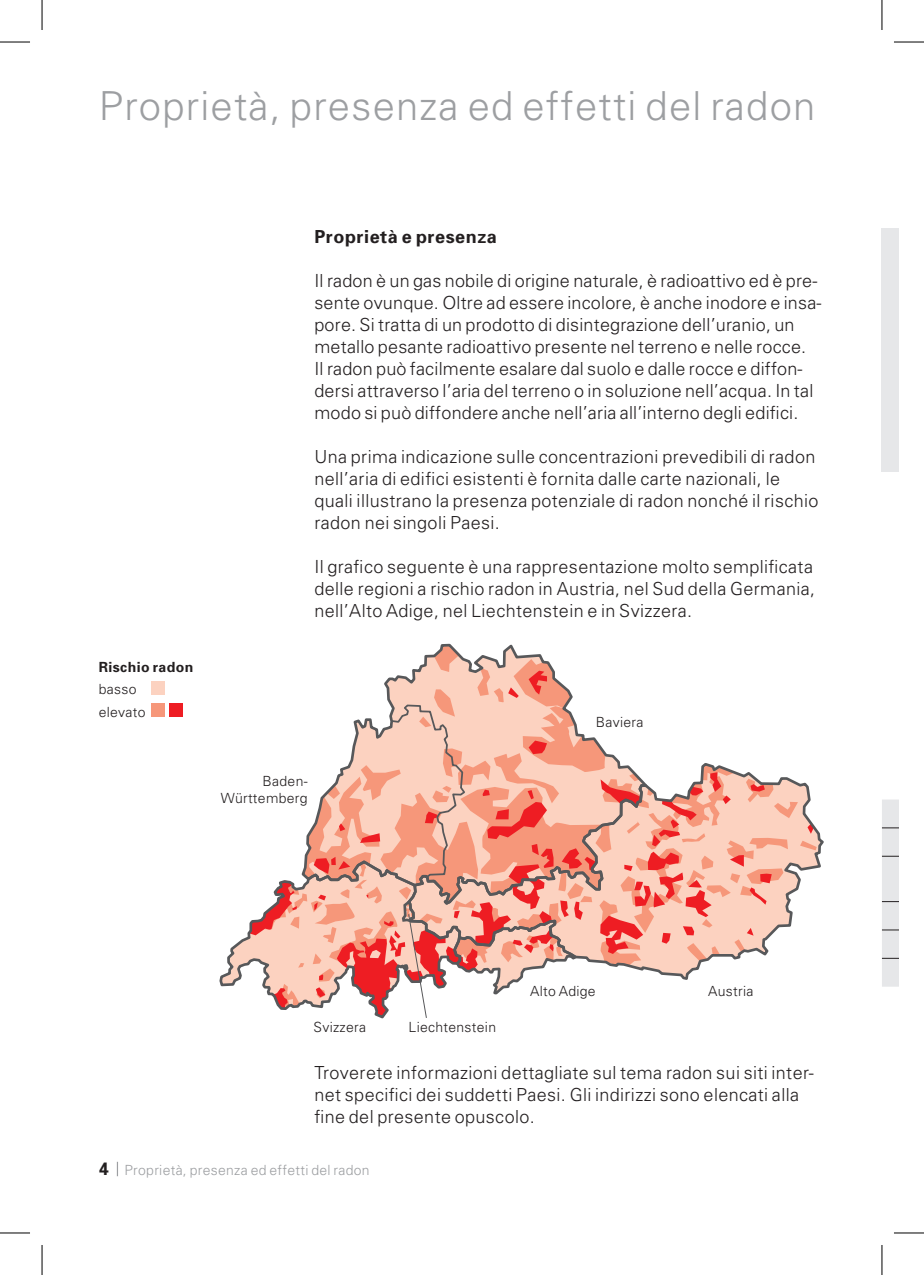
<style>
.page{position:relative;width:924px;height:1275px;background:#fff}
.page>*{position:absolute;margin:0;border:0;box-sizing:border-box;transform-origin:0 0}
.t1{font:300 40px "Univers";letter-spacing:.03em;color:#9d9fa2}
.t2{font:300 18px/22px "Univers";letter-spacing:.02em;color:#231f20}
.t3{font:700 18px "Univers";letter-spacing:.03em;color:#231f20}
.t4{font:300 14px/16.8px "Univers";letter-spacing:.02em;color:#231f20;text-align:right}
.t5{font:300 14px "Univers";letter-spacing:.02em;color:#9d9fa2}
.t6{font:700 14px "Univers";letter-spacing:.03em;color:#231f20}
.s1{font-weight:700;font-size:18px;color:#231f20}
</style>
<div class="page">
<div style="left:881px;top:228px;width:17px;height:243px;background:#e6e7e9"></div>
<svg style="left:219px;top:645px;width:597px;height:374px"></svg>
<svg style="left:117px;top:1161px;width:1px;height:15px"></svg>
<svg style="left:881px;top:799px;width:17px;height:187px;background:#e2e3e5"></svg>
<div style="left:151px;top:681px;width:13px;height:13px;background:#fcd2c0"></div>
<div style="left:151px;top:703px;width:13px;height:13px;background:#f6977a"></div>
<div style="left:170px;top:703px;width:13px;height:13px;background:#ee1d23"></div>
<hr style="left:0;top:42px;width:30px;height:1px;background:#000">
<hr style="left:893px;top:42px;width:30px;height:1px;background:#000">
<hr style="left:0;top:1232px;width:30px;height:1px;background:#000">
<hr style="left:893px;top:1232px;width:30px;height:1px;background:#000">
<hr style="left:42px;top:0;width:1px;height:30px;background:#000">
<hr style="left:42px;top:1245px;width:1px;height:30px;background:#000">
<hr style="left:881px;top:0;width:1px;height:30px;background:#000">
<hr style="left:881px;top:1245px;width:1px;height:30px;background:#000">
<h1 class="t1" style="left:99px;top:81px;width:717px">Proprietà, presenza ed effetti del radon</h1>
<p class="t6" style="left:99px;top:657px;width:96px">Rischio radon</p>
<p class="t4" style="left:99px;top:677px;width:48px;line-height:22.4px;text-align:left">basso elevato</p>
<p class="t3" style="left:314px;top:224px;width:184px">Proprietà e presenza</p>
<p class="t2" style="left:314px;top:269px;width:508px">Il radon è un gas nobile di origine naturale, è radioattivo ed è pre&shy;sente ovunque. Oltre ad essere incolore, è anche inodore e insa&shy;pore. Si tratta di un prodotto di disintegrazione dell’uranio, un metallo pesante radioattivo presente nel terreno e nelle rocce.<br>Il radon può facilmente esalare dal suolo e dalle rocce e diffon&shy;dersi attraverso l’aria del terreno o in soluzione nell’acqua. In tal modo si può diffondere anche nell’aria all’interno degli edifici.</p>
<p class="t2" style="left:314px;top:444px;width:505px">Una prima indicazione sulle concentrazioni prevedibili di radon nell’aria di edifici esistenti è fornita dalle carte nazionali, le quali illustrano la presenza potenziale di radon nonché il rischio radon nei singoli Paesi.</p>
<p class="t2" style="left:314px;top:554px;width:502px;text-align:justify">Il grafico seguente è una rappresentazione molto semplificata delle regioni a rischio radon in Austria, nel Sud della Germania, nell’Alto Adige, nel Liechtenstein e in Svizzera.</p>
<p class="t4" style="left:221px;top:772px;width:88px">Baden-<br>Württemberg</p>
<p class="t4" style="left:595px;top:713px;width:49px">Baviera</p>
<p class="t4" style="left:313px;top:1018px;width:54px">Svizzera</p>
<p class="t4" style="left:408px;top:1018px;width:89px">Liechtenstein</p>
<p class="t4" style="left:530px;top:982px;width:67px">Alto Adige</p>
<p class="t4" style="left:708px;top:982px;width:47px">Austria</p>
<p class="t2" style="left:314px;top:1060px;width:500px">Troverete informazioni dettagliate sul tema radon sui siti inter&shy;net specifici dei suddetti Paesi. Gli indirizzi sono elencati alla fine del presente opuscolo.</p>
<p class="t5" style="left:99px;top:1161px;width:272px"><span class="s1">4</span> Proprietà, presenza ed effetti del radon</p>
</div>
